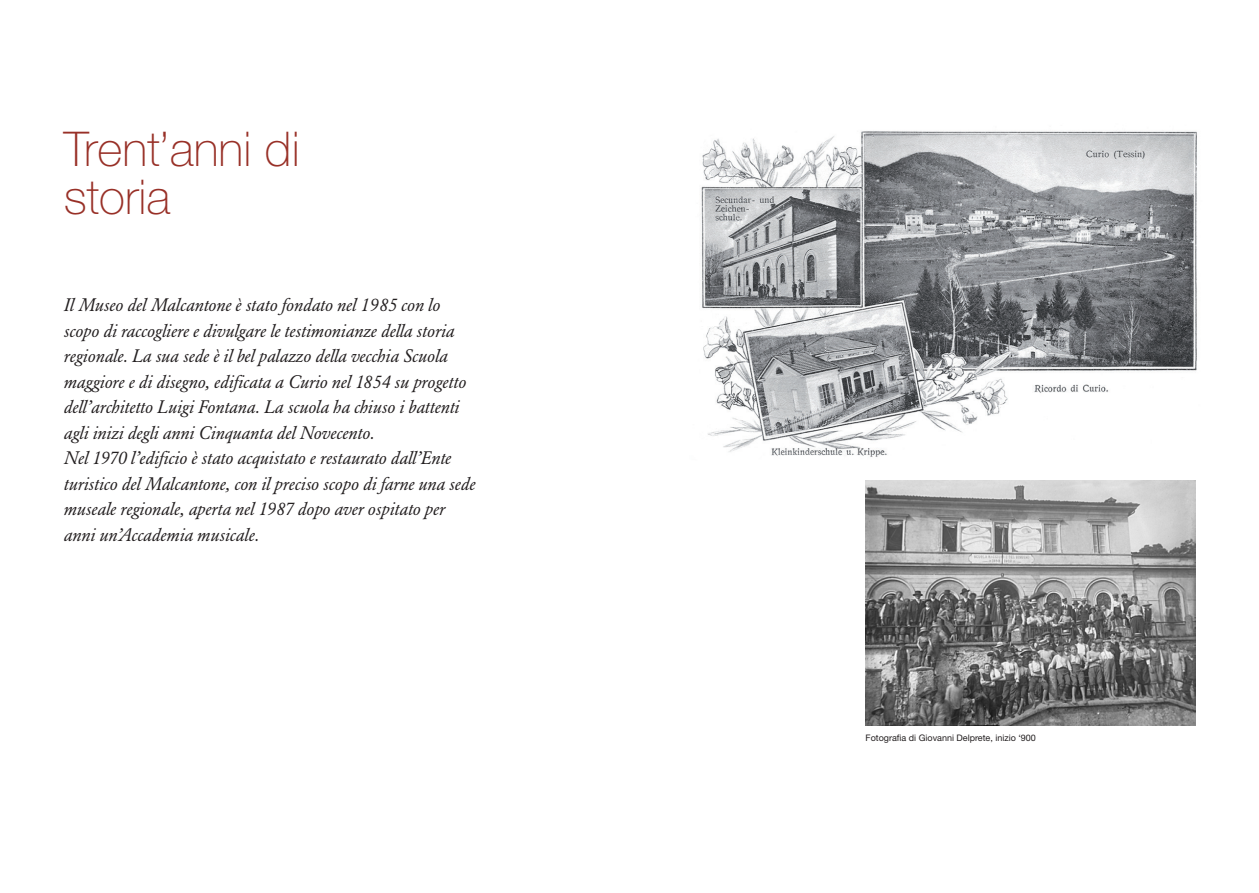
<style>
.page{position:relative;width:1259px;height:893px;background:#fff}
.page>*{position:absolute;margin:0;border:0;box-sizing:border-box;transform-origin:0 0}
.t1{font:100 48px/48px "Helvetica Neue LT Std";color:#983027}
.t2{font:italic 18px/25.5px "Garamond BE";color:#231f20}
.t3{font:9px "Helvetica Neue LT Std";color:#231f20}
</style>
<div class="page">
<img style="left:701px;top:131px;width:496px;height:326px">
<img style="left:865px;top:480px;width:330px;height:246px">
<h1 class="t1" style="left:64px;top:125px;width:237px">Trent’anni di storia</h1>
<p class="t2" style="left:64px;top:292px;width:413px">Il Museo del Malcantone è stato fondato nel 1985 con lo scopo di raccogliere e divulgare le testimonianze della storia regionale. La sua sede è il bel palazzo della vecchia Scuola maggiore e di disegno, edificata a Curio nel 1854 su progetto dell’architetto Luigi Fontana. La scuola ha chiuso i battenti agli inizi degli anni Cinquanta del Novecento.<br>Nel 1970 l’edificio è stato acquistato e restaurato dall’Ente turistico del Malcantone, con il preciso scopo di farne una sede museale regionale, aperta nel 1987 dopo aver ospitato per anni un’Accademia musicale.</p>
<p class="t3" style="left:865px;top:732px;width:172px">Fotografia di Giovanni Delprete, inizio ‘900</p>
</div>
